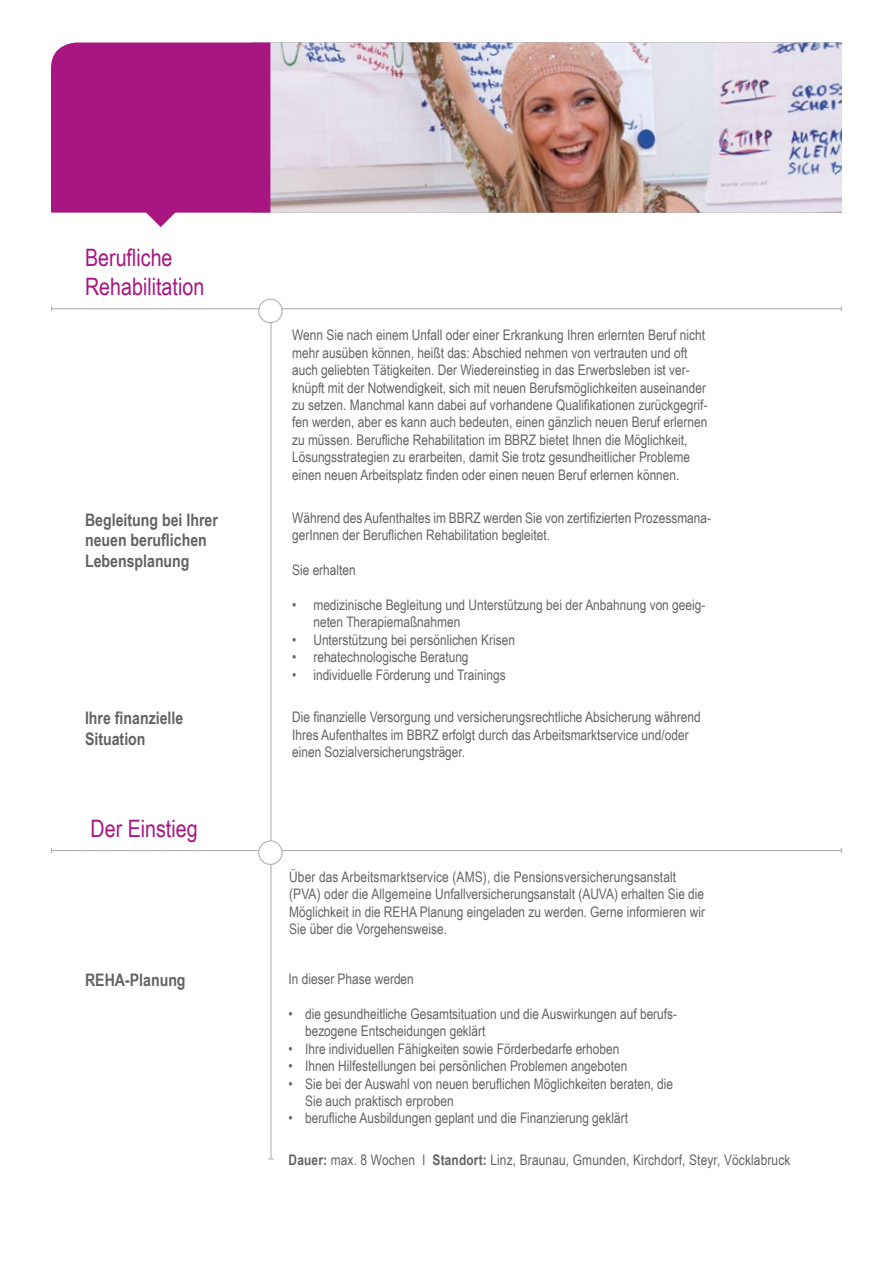
<style>
.page{position:relative;width:893px;height:1263px;background:#fff}
.page>*{position:absolute;margin:0;border:0;box-sizing:border-box;transform-origin:0 0}
.t1{font:24px/28.8px "Arial Narrow";color:#a71681}
.t2{font:700 17.25px/20.7px "Arial Narrow";color:#646363}
.t3{font:14.55px/17.4px "Arial Narrow";color:#646363}
.s1{font-weight:700}
</style>
<div class="page">
<img style="left:270px;top:43px;width:572px;height:170px">
<svg style="left:51px;top:43px;width:219px;height:184px;background:#ad278a"></svg>
<hr style="left:270px;top:311px;width:2px;height:848px;background:#b3b2b2">
<hr style="left:52px;top:850px;width:789px;height:1px;background:#b3b2b2">
<div style="left:259px;top:841px;width:23px;height:23px;background:#fff;border-radius:50%"></div>
<div style="left:258px;top:840px;width:25px;height:25px;border:1px solid #b3b2b2;border-radius:50%"></div>
<hr style="left:52px;top:308px;width:789px;height:1px;background:#b3b2b2">
<div style="left:259px;top:299px;width:23px;height:24px;background:#fff;border-radius:50%"></div>
<div style="left:258px;top:299px;width:25px;height:24px;border:1px solid #b3b2b2;border-radius:50%"></div>
<h1 class="t1" style="left:85px;top:242px;width:121px">Berufliche<br>Rehabilitation</h1>
<p class="t2" style="left:85px;top:508px;width:134px">Begleitung bei Ihrer neuen beruflichen<br>Lebensplanung</p>
<p class="t2" style="left:85px;top:707px;width:100px">Ihre finanzielle<br>Situation</p>
<h1 class="t1" style="left:91px;top:813px;width:109px">Der Einstieg</h1>
<p class="t2" style="left:85px;top:968px;width:102px">REHA-Planung</p>
<p class="t3" style="left:292px;top:326px;width:417px">Wenn Sie nach einem Unfall oder einer Erkrankung Ihren erlernten Beruf nicht mehr ausüben können, heißt das: Abschied nehmen von vertrauten und oft auch geliebten Tätigkeiten. Der Wiedereinstieg in das Erwerbsleben ist ver&shy;knüpft mit der Notwendigkeit, sich mit neuen Berufsmöglichkeiten auseinander zu setzen. Manchmal kann dabei auf vorhandene Qualifikationen zurückgegrif&shy;fen werden, aber es kann auch bedeuten, einen gänzlich neuen Beruf erlernen zu müssen. Berufliche Rehabilitation im BBRZ bietet Ihnen die Möglichkeit, Lösungsstrategien zu erarbeiten, damit Sie trotz gesundheitlicher Probleme einen neuen Arbeitsplatz finden oder einen neuen Beruf erlernen können.</p>
<p class="t3" style="left:292px;top:508px;width:421px">Während des Aufenthaltes im BBRZ werden Sie von zertifizierten Prozessmana&shy;gerInnen der Beruflichen Rehabilitation begleitet.</p>
<p class="t3" style="left:292px;top:560px;width:65px">Sie erhalten</p>
<p class="t3" style="left:313px;top:595px;width:394px;text-indent:-21px">• medizinische Begleitung und Unterstützung bei der Anbahnung von geeig&shy;neten Therapiemaßnahmen</p>
<p class="t3" style="left:292px;top:630px;width:224px">• Unterstützung bei persönlichen Krisen</p>
<p class="t3" style="left:292px;top:648px;width:178px">• rehatechnologische Beratung</p>
<p class="t3" style="left:292px;top:665px;width:215px">• individuelle Förderung und Trainings</p>
<p class="t3" style="left:292px;top:708px;width:410px">Die finanzielle Versorgung und versicherungsrechtliche Absicherung während<br>Ihres Aufenthaltes im BBRZ erfolgt durch das Arbeitsmarktservice und/oder einen Sozialversicherungsträger.</p>
<p class="t3" style="left:289px;top:867px;width:417px">Über das Arbeitsmarktservice (AMS), die Pensionsversicherungsanstalt (PVA) oder die Allgemeine Unfallversicherungsanstalt (AUVA) erhalten Sie die Möglichkeit in die REHA Planung eingeladen zu werden. Gerne informieren wir Sie über die Vorgehensweise.</p>
<p class="t3" style="left:289px;top:969px;width:127px">In dieser Phase werden</p>
<p class="t3" style="left:305px;top:1004px;width:374px;text-indent:-16px">• die gesundheitliche Gesamtsituation und die Auswirkungen auf berufs&shy;bezogene Entscheidungen geklärt</p>
<p class="t3" style="left:289px;top:1039px;width:332px">• Ihre individuellen Fähigkeiten sowie Förderbedarfe erhoben</p>
<p class="t3" style="left:289px;top:1057px;width:340px">• Ihnen Hilfestellungen bei persönlichen Problemen angeboten</p>
<p class="t3" style="left:305px;top:1074px;width:370px;text-indent:-16px">• Sie bei der Auswahl von neuen beruflichen Möglichkeiten beraten, die<br>Sie auch praktisch erproben</p>
<p class="t3" style="left:289px;top:1109px;width:341px">• berufliche Ausbildungen geplant und die Finanzierung geklärt</p>
<p class="t3" style="left:289px;top:1150px;width:503px"><span class="s1">Dauer:</span> max. 8 Wochen I <span class="s1">Standort:</span> Linz, Braunau, Gmunden, Kirchdorf, Steyr, Vöcklabruck</p>
</div>
